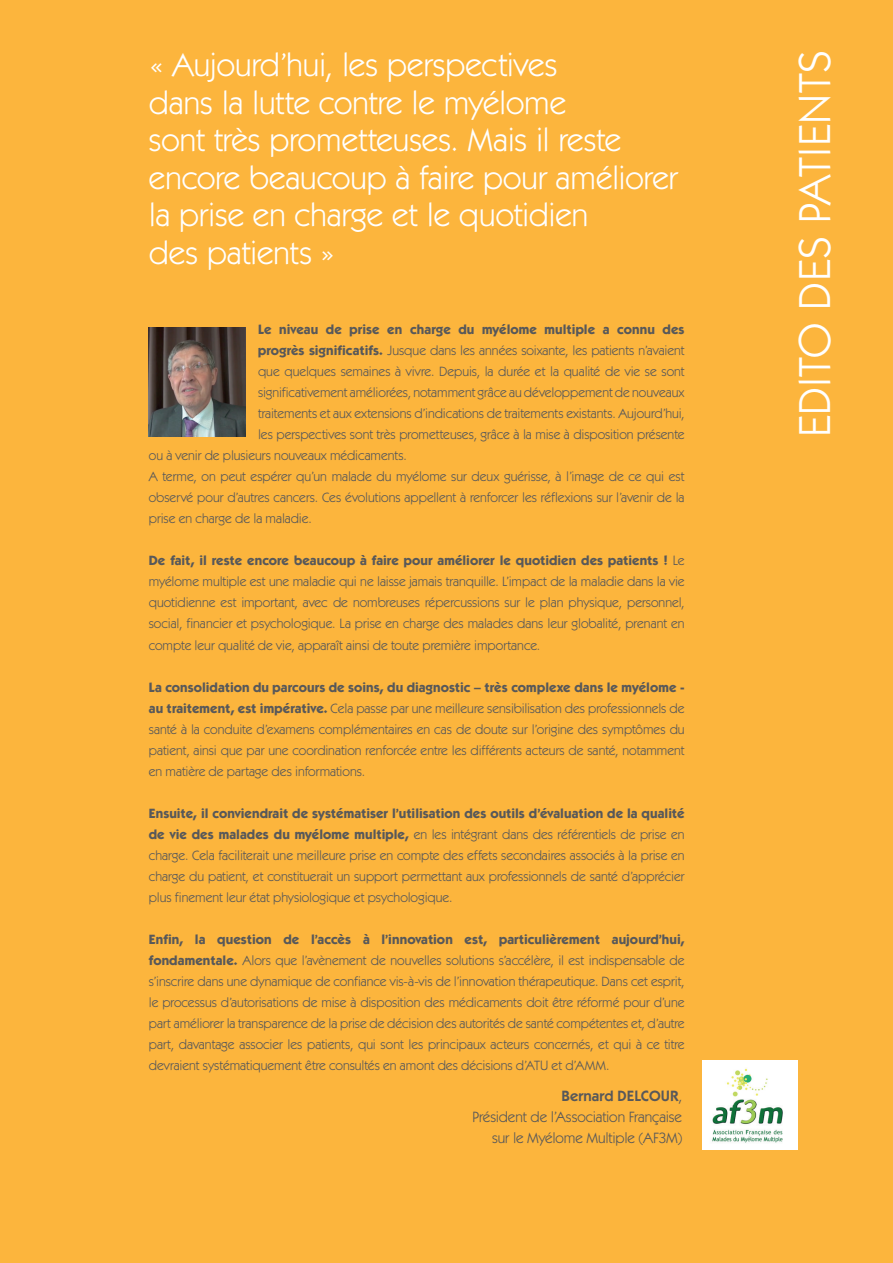
<style>
.page{position:relative;width:893px;height:1263px;background:#fcb53d}
.page>*{position:absolute;margin:0;border:0;box-sizing:border-box;transform-origin:0 0}
.t1{font:45px "ITC Kabel Std";letter-spacing:.005em;color:#fff}
.t2{font:32.7px/37.5px "ITC Kabel Std";color:#fff}
.t3{font:15px/21px "ITC Kabel Std";letter-spacing:-.01em;color:#57585a;text-align:right}
.t4{font:13.5px/21px "ITC Kabel Std";color:#57585a;text-align:justify}
.t5{font:700 13.5px "ITC Kabel Std";letter-spacing:.005em;color:#57585a}
.s1{font-weight:700}
.s2{font-weight:600}
</style>
<div class="page">
<img style="left:149px;top:328px;width:96px;height:109px">
<div style="left:702px;top:1060px;width:96px;height:90px;background:#fff"></div>
<img style="left:712px;top:1068px;width:71px;height:75px">
<h2 class="t2" style="left:149px;top:46px;width:531px">« Aujourd’hui, les perspectives<br>dans la lutte contre le myélome<br>sont très prometteuses. Mais il reste encore beaucoup à faire pour améliorer la prise en charge et le quotidien<br>des patients »</h2>
<h1 class="t1" style="left:789px;top:437px;width:388px;rotate:-90deg">EDITO DES PATIENTS</h1>
<p class="t5" style="left:258px;top:322px;width:428px">Le niveau de prise en charge du myélome multiple a connu des</p>
<p class="t4" style="left:258px;top:340px;width:428px"><span class="s1">progrès significatifs.</span> Jusque dans les années soixante, les patients n’avaient</p>
<p class="t4" style="left:258px;top:361px;width:428px">que quelques semaines à vivre. Depuis, la durée et la qualité de vie se sont</p>
<p class="t4" style="left:258px;top:382px;width:428px">significativement améliorées, notamment grâce au développement de nouveaux</p>
<p class="t4" style="left:258px;top:403px;width:428px">traitements et aux extensions d’indications de traitements existants. Aujourd’hui,</p>
<p class="t4" style="left:258px;top:424px;width:428px">les perspectives sont très prometteuses, grâce à la mise à disposition présente</p>
<p class="t4" style="left:149px;top:445px;width:260px">ou à venir de plusieurs nouveaux médicaments.</p>
<p class="t4" style="left:149px;top:466px;width:537px">A terme, on peut espérer qu’un malade du myélome sur deux guérisse, à l’image de ce qui est</p>
<p class="t4" style="left:149px;top:487px;width:537px">observé pour d’autres cancers. Ces évolutions appellent à renforcer les réflexions sur l’avenir de la</p>
<p class="t4" style="left:149px;top:508px;width:164px">prise en charge de la maladie.</p>
<p class="t4" style="left:149px;top:550px;width:537px"><span class="s1">de fait, il reste encore beaucoup à faire pour améliorer le quotidien des patients !</span> Le myélome multiple est une maladie qui ne laisse jamais tranquille. L’impact de la maladie dans la vie quotidienne est important, avec de nombreuses répercussions sur le plan physique, personnel, social, financier et psychologique. La prise en charge des malades dans leur globalité, prenant en compte leur qualité de vie, apparaît ainsi de toute première importance.</p>
<p class="t4" style="left:149px;top:676px;width:537px"><span class="s1">La consolidation du parcours de soins, du diagnostic – très complexe dans le myélome - au traitement, est impérative.</span> Cela passe par une meilleure sensibilisation des professionnels de santé à la conduite d’examens complémentaires en cas de doute sur l’origine des symptômes du patient, ainsi que par une coordination renforcée entre les différents acteurs de santé, notamment en matière de partage des informations.</p>
<p class="t4" style="left:149px;top:802px;width:537px"><span class="s1">Ensuite, il conviendrait de systématiser l’utilisation des outils d’évaluation de la qualité de vie des malades du myélome multiple,</span> en les intégrant dans des référentiels de prise en charge. Cela faciliterait une meilleure prise en compte des effets secondaires associés à la prise en charge du patient, et constituerait un support permettant aux professionnels de santé d’apprécier plus finement leur état physiologique et psychologique.</p>
<p class="t4" style="left:149px;top:928px;width:537px"><span class="s1">Enfin, la question de l’accès à l’innovation est, particulièrement aujourd’hui, fondamentale.</span> Alors que l’avènement de nouvelles solutions s’accélère, il est indispensable de s’inscrire dans une dynamique de confiance vis-à-vis de l’innovation thérapeutique. Dans cet esprit, le processus d’autorisations de mise à disposition des médicaments doit être réformé pour d’une part améliorer la transparence de la prise de décision des autorités de santé compétentes et, d’autre part, davantage associer les patients, qui sont les principaux acteurs concernés, et qui à ce titre devraient systématiquement être consultés en amont des décisions d’ATU et d’AMM.</p>
<p class="t3" style="left:473px;top:1085px;width:211px"><span class="s2">Bernard DELCOUR</span>,<br>Président de l’Association Française sur le Myélome Multiple (AF3M)</p>
</div>
